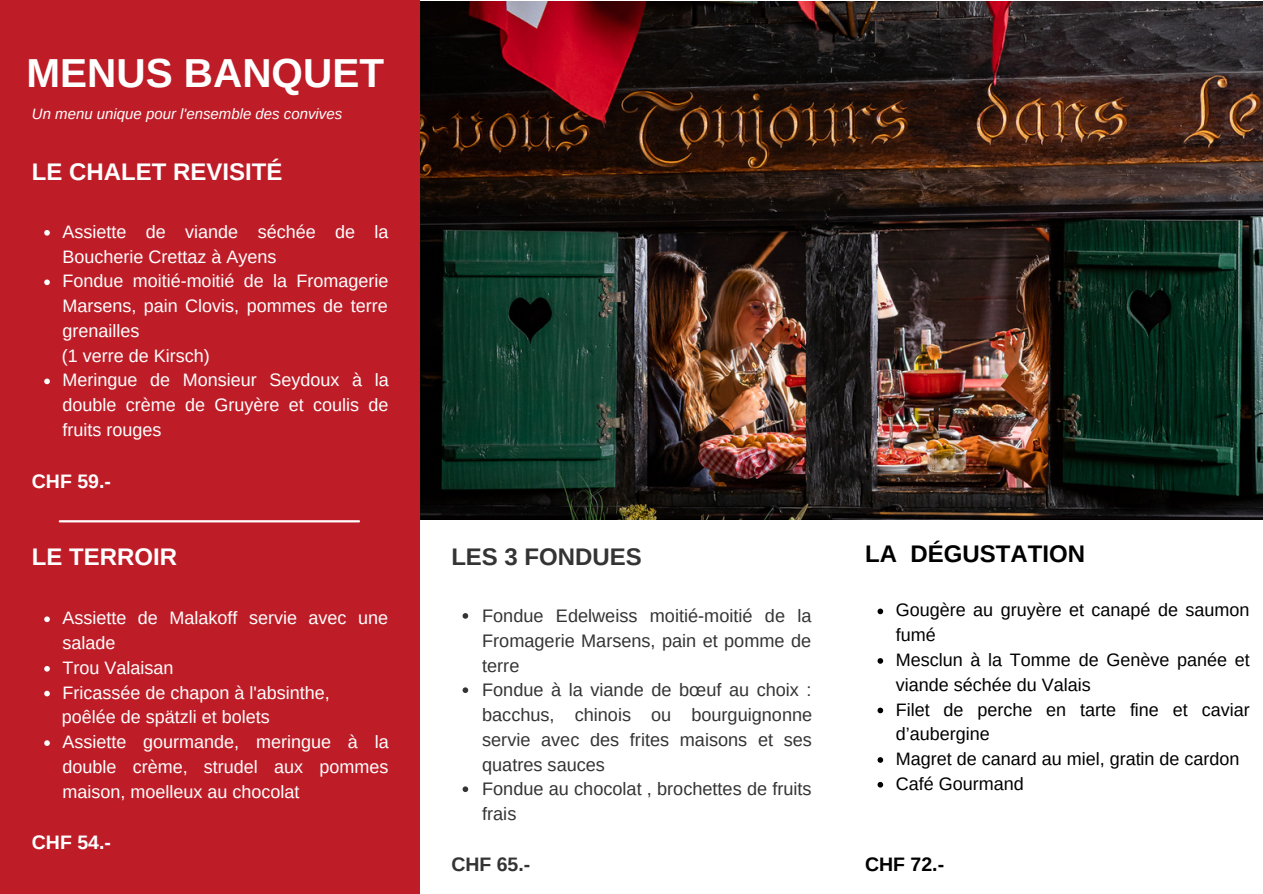
<style>
.page{position:relative;width:1263px;height:894px;background:#fff}
.page>*{position:absolute;margin:0;border:0;box-sizing:border-box;transform-origin:0 0}
.t1{font:700 40.5px "Arimo";color:#fff}
.t2{font:700 24px "Arimo";color:#fff}
.t3{font:700 24px "Arimo";color:#000}
.t4{font:700 24px "Arimo";color:#343434}
.t5{font:700 19.5px "Arimo";color:#fff}
.t6{font:700 19.5px "Arimo";color:#343434}
.t7{font:700 19.5px "Arimo";color:#000}
.t8{font:18.15px/24.8px "Arimo";color:#343434}
.t9{font:18px/24.8px "Arimo";color:#fff}
.t10{font:18px/24.8px "Arimo";color:#000}
.t11{font:italic 15px "Arimo";color:#fff}
</style>
<div class="page">
<div style="left:0;top:0;width:420px;height:893px;background:#be1d28"></div>
<hr style="left:60px;top:520px;width:299px;height:2px;background:#fff">
<img style="left:421px;top:2px;width:842px;height:517px">
<svg style="left:463px;top:613px;width:5px;height:5px"></svg>
<svg style="left:463px;top:687px;width:5px;height:5px"></svg>
<svg style="left:463px;top:786px;width:5px;height:5px"></svg>
<svg style="left:44px;top:616px;width:6px;height:6px"></svg>
<svg style="left:44px;top:666px;width:6px;height:5px"></svg>
<svg style="left:44px;top:690px;width:6px;height:6px"></svg>
<svg style="left:44px;top:740px;width:6px;height:5px"></svg>
<svg style="left:877px;top:608px;width:6px;height:6px"></svg>
<svg style="left:877px;top:658px;width:6px;height:5px"></svg>
<svg style="left:877px;top:707px;width:6px;height:6px"></svg>
<svg style="left:877px;top:757px;width:6px;height:5px"></svg>
<svg style="left:877px;top:781px;width:6px;height:6px"></svg>
<svg style="left:44px;top:230px;width:6px;height:5px"></svg>
<svg style="left:44px;top:279px;width:6px;height:6px"></svg>
<svg style="left:44px;top:378px;width:6px;height:6px"></svg>
<h1 class="t1" style="left:27px;top:51px;width:359px">MENUS BANQUET</h1>
<p class="t11" style="left:32px;top:105px;width:312px">Un menu unique pour l'ensemble des convives</p>
<h2 class="t2" style="left:32px;top:159px;width:252px">LE CHALET REVISITÉ</h2>
<p class="t9" style="left:62px;top:219px;width:328px">Assiette de viande séchée de la<br>Boucherie Crettaz à Ayens<br>Fondue moitié-moitié de la Fromagerie<br>Marsens, pain Clovis, pommes de terre grenailles</p>
<p class="t9" style="left:62px;top:367px;width:328px;text-align:justify">Meringue de Monsieur Seydoux à la double crème de Gruyère et coulis de fruits rouges</p>
<p class="t9" style="left:62px;top:343px;width:149px">(1 verre de Kirsch)</p>
<p class="t5" style="left:32px;top:470px;width:81px">CHF 59.-</p>
<h2 class="t2" style="left:32px;top:543px;width:147px">LE TERROIR</h2>
<p class="t9" style="left:62px;top:605px;width:327px">Assiette de Malakoff servie avec une salade<br>Trou Valaisan<br>Fricassée de chapon à l'absinthe,</p>
<p class="t9" style="left:62px;top:729px;width:328px;text-align:justify">Assiette gourmande, meringue à la double crème, strudel aux pommes maison, moelleux au chocolat</p>
<p class="t9" style="left:62px;top:704px;width:209px">poêlée de spätzli et bolets</p>
<p class="t5" style="left:32px;top:831px;width:81px">CHF 54.-</p>
<h2 class="t4" style="left:451px;top:543px;width:192px">LES 3 FONDUES</h2>
<p class="t8" style="left:482px;top:603px;width:332px">Fondue Edelweiss moitié-moitié de la<br>Fromagerie Marsens, pain et pomme de terre<br>Fondue à la viande de bœuf au choix : bacchus, chinois ou bourguignonne servie avec des frites maisons et ses quatres sauces<br>Fondue au chocolat , brochettes de fruits frais</p>
<p class="t6" style="left:451px;top:852px;width:81px">CHF 65.-</p>
<h2 class="t3" style="left:865px;top:540px;width:221px">LA DÉGUSTATION</h2>
<p class="t10" style="left:896px;top:597px;width:356px">Gougère au gruyère et canapé de saumon fumé<br>Mesclun à la Tomme de Genève panée et viande séchée du Valais<br>Filet de perche en tarte fine et caviar d’aubergine<br>Magret de canard au miel, gratin de cardon<br>Café Gourmand</p>
<p class="t7" style="left:865px;top:852px;width:81px">CHF 72.-</p>
</div>
